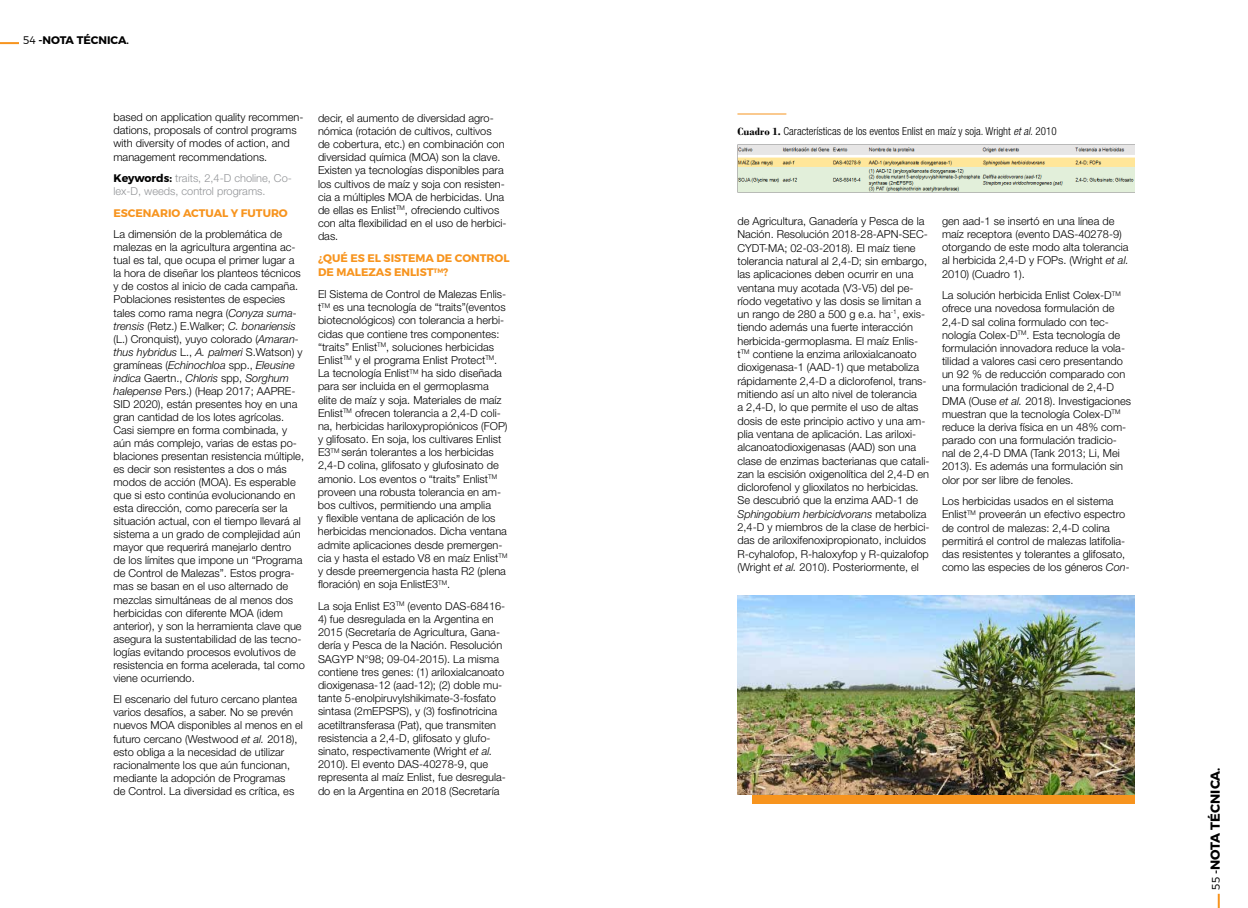
<style>
.page{position:relative;width:1248px;height:908px;background:#fff}
.page>*{position:absolute;margin:0;border:0;box-sizing:border-box;transform-origin:0 0}
.t1{font:700 13px "Montserrat";color:#000}
.t2{font:300 11px/13.2px "Helvetica Neue LT Std";color:#000}
.t3{font:300 condensed 11px "Helvetica Neue LT Std";color:#000}
.t4{font:700 11px/14.6px "Montserrat";color:#f7941e}
.t5{font:300 11px/13px "Helvetica Neue LT Std";color:#939598}
.t6{font:700 11px "Montserrat";color:#000}
.s1{font-weight:300}
.s2{font-size:10px}
.s3{font-family:"Montserrat";font-weight:700;color:#000}
.s4{font-style:italic}
.s5{font-family:"Bodoni";font-weight:700;font-stretch:normal}
.s6{font-weight:300;font-size:11px}
.s7{font-size:11px}
</style>
<div class="page">
<img style="left:737px;top:144px;width:397px;height:48px">
<hr style="left:737px;top:113px;width:49px;height:1px;background:#f7941e">
<div style="left:765px;top:611px;width:369px;height:192px;background:#f7941e"></div>
<img style="left:737px;top:595px;width:397px;height:199px">
<svg style="left:1217px;top:893px;width:2px;height:14px"></svg>
<svg style="left:0;top:42px;width:19px;height:2px"></svg>
<p class="t6" style="left:23px;top:33px;width:107px"><span class="s1">54</span> -NOTA TÉCNICA<span class="s2">.</span></p>
<p class="t2" style="left:113px;top:111px;width:191px">based on application quality recommen&shy;dations, proposals of control programs with diversity of modes of action, and management recommendations.</p>
<p class="t5" style="left:113px;top:171px;width:180px"><span class="s3">Keywords:</span> traits, 2,4-D choline, Co&shy;lex-D, weeds, control programs.</p>
<p class="t4" style="left:113px;top:205px;width:176px">ESCENARIO ACTUAL Y FUTURO</p>
<p class="t2" style="left:113px;top:227px;width:193px">La dimensión de la problemática de malezas en la agricultura argentina ac&shy;tual es tal, que ocupa el primer lugar a la hora de diseñar los planteos técnicos y de costos al inicio de cada campaña.<br>Poblaciones resistentes de especies tales como rama negra (<span class="s4">Conyza suma&shy;trensis</span> (Retz.) E.Walker; <span class="s4">C. bonariensis </span>(L.) Cronquist), yuyo colorado (<span class="s4">Amaran&shy;thus hybridus</span> L., <span class="s4">A. palmeri</span> S.Watson) y gramíneas (<span class="s4">Echinochloa</span> spp., <span class="s4">Eleusine indica</span> Gaertn., <span class="s4">Chloris</span> spp, <span class="s4">Sorghum halepense</span> Pers.) (Heap 2017; AAPRE-SID 2020), están presentes hoy en una gran cantidad de los lotes agrícolas.<br>Casi siempre en forma combinada, y aún más complejo, varias de estas po&shy;blaciones presentan resistencia múltiple, es decir son resistentes a dos o más modos de acción (MOA). Es esperable que si esto continúa evolucionando en esta dirección, como parecería ser la situación actual, con el tiempo llevará al sistema a un grado de complejidad aún mayor que requerirá manejarlo dentro de los límites que impone un “Programa de Control de Malezas”. Estos progra&shy;mas se basan en el uso alternado de mezclas simultáneas de al menos dos herbicidas con diferente MOA (idem anterior), y son la herramienta clave que asegura la sustentabilidad de las tecno&shy;logías evitando procesos evolutivos de resistencia en forma acelerada, tal como viene ocurriendo.</p>
<p class="t2" style="left:113px;top:692px;width:191px">El escenario del futuro cercano plantea varios desafíos, a saber. No se prevén nuevos MOA disponibles al menos en el futuro cercano (Westwood <span class="s4">et al.</span> 2018), esto obliga a la necesidad de utilizar racionalmente los que aún funcionan, mediante la adopción de Programas<br>de Control. La diversidad es crítica, es</p>
<p class="t2" style="left:318px;top:111px;width:190px">decir, el aumento de diversidad agro&shy;nómica (rotación de cultivos, cultivos<br>de cobertura, etc.) en combinación con diversidad química (MOA) son la clave.<br>Existen ya tecnologías disponibles para los cultivos de maíz y soja con resisten&shy;cia a múltiples MOA de herbicidas. Una de ellas es Enlist<sup>TM</sup>, ofreciendo cultivos con alta flexibilidad en el uso de herbici&shy;das.</p>
<p class="t4" style="left:318px;top:250px;width:193px">¿QUÉ ES EL SISTEMA DE CONTROL<br>DE MALEZAS ENLIST<sup>TM</sup>?</p>
<p class="t2" style="left:318px;top:287px;width:191px">El Sistema de Control de Malezas Enlis&shy;t<sup>TM</sup> es una tecnología de “traits”(eventos biotecnológicos) con tolerancia a herbi&shy;cidas que contiene tres componentes: “traits” Enlist<sup>TM</sup>, soluciones herbicidas Enlist<sup>TM</sup> y el programa Enlist Protect<sup>TM</sup>.<br>La tecnología Enlist<sup>TM</sup> ha sido diseñada para ser incluida en el germoplasma elite de maíz y soja. Materiales de maíz Enlist<sup>TM</sup> ofrecen tolerancia a 2,4-D coli&shy;na, herbicidas hariloxypropiónicos (FOP) y glifosato. En soja, los cultivares Enlist E3<sup>TM</sup> serán tolerantes a los herbicidas 2,4-D colina, glifosato y glufosinato de amonio. Los eventos o “traits” Enlist<sup>TM </sup>proveen una robusta tolerancia en am&shy;bos cultivos, permitiendo una amplia<br>y flexible ventana de aplicación de los herbicidas mencionados. Dicha ventana admite aplicaciones desde premergen&shy;cia y hasta el estado V8 en maíz Enlist<sup>TM </sup>y desde preemergencia hasta R2 (plena floración) en soja EnlistE3<sup>TM</sup>.</p>
<p class="t2" style="left:318px;top:599px;width:189px">La soja Enlist E3<sup>TM</sup> (evento DAS-68416-</p>
<p class="t2" style="left:318px;top:612px;width:189px">4) fue desregulada en la Argentina en 2015 (Secretaría de Agricultura, Gana&shy;dería y Pesca de la Nación. Resolución SAGYP N°98; 09-04-2015). La misma contiene tres genes: (1) ariloxialcanoato dioxigenasa-12 (aad-12); (2) doble mu&shy;tante 5-enolpiruvylshikimate-3-fosfato sintasa (2mEPSPS), y (3) fosfinotricina acetiltransferasa (Pat), que transmiten resistencia a 2,4-D, glifosato y glufo&shy;sinato, respectivamente (Wright <span class="s4">et al.<br></span>2010). El evento DAS-40278-9, que representa al maíz Enlist, fue desregula&shy;do en la Argentina en 2018 (Secretaría</p>
<p class="t3" style="left:737px;top:124px;width:320px"><span class="s5">Cuadro 1.</span> Características de los eventos Enlist en maíz y soja. Wright <span class="s4">et al.</span> 2010</p>
<p class="t2" style="left:737px;top:214px;width:193px">de Agricultura, Ganadería y Pesca de la Nación. Resolución 2018-28-APN-SEC-CYDT-MA; 02-03-2018). El maíz tiene tolerancia natural al 2,4-D; sin embargo, las aplicaciones deben ocurrir en una ventana muy acotada (V3-V5) del pe&shy;ríodo vegetativo y las dosis se limitan a un rango de 280 a 500 g e.a. ha<sup>-1</sup>, exis&shy;tiendo además una fuerte interacción herbicida-germoplasma. El maíz Enlis&shy;t<sup>TM</sup> contiene la enzima ariloxialcanoato dioxigenasa-1 (AAD-1) que metaboliza rápidamente 2,4-D a diclorofenol, trans&shy;mitiendo así un alto nivel de tolerancia<br>a 2,4-D, lo que permite el uso de altas dosis de este principio activo y una am&shy;plia ventana de aplicación. Las ariloxi&shy;alcanoatodioxigenasas (AAD) son una clase de enzimas bacterianas que catali&shy;zan la escisión oxigenolítica del 2,4-D en diclorofenol y glioxilatos no herbicidas.<br>Se descubrió que la enzima AAD-1 de <span class="s4">Sphingobium herbicidvorans</span> metaboliza 2,4-D y miembros de la clase de herbici&shy;das de ariloxifenoxipropionato, incluidos R-cyhalofop, R-haloxyfop y R-quizalofop (Wright <span class="s4">et al.</span> 2010). Posteriormente, el</p>
<p class="t2" style="left:941px;top:214px;width:188px">gen aad-1 se insertó en una línea de maíz receptora (evento DAS-40278-9) otorgando de este modo alta tolerancia al herbicida 2,4-D y FOPs. (Wright <span class="s4">et al.<br></span>2010) (Cuadro 1).</p>
<p class="t2" style="left:941px;top:288px;width:190px">La solución herbicida Enlist Colex-D<sup>TM </sup>ofrece una novedosa formulación de 2,4-D sal colina formulado con tec&shy;nología Colex-D<sup>TM</sup>. Esta tecnología de formulación innovadora reduce la vola&shy;tilidad a valores casi cero presentando un 92 % de reducción comparado con una formulación tradicional de 2,4-D DMA (Ouse <span class="s4">et al.</span> 2018). Investigaciones muestran que la tecnología Colex-D<sup>TM </sup>reduce la deriva física en un 48% com&shy;parado con una formulación tradicio&shy;nal de 2,4-D DMA (Tank 2013; Li, Mei 2013). Es además una formulación sin olor por ser libre de fenoles.</p>
<p class="t2" style="left:941px;top:494px;width:189px">Los herbicidas usados en el sistema Enlist<sup>TM</sup> proveerán un efectivo espectro de control de malezas: 2,4-D colina permitirá el control de malezas latifolia&shy;das resistentes y tolerantes a glifosato, como las especies de los géneros <span class="s4">Con-</span></p>
<p class="t1" style="left:1206px;top:889px;width:124px;rotate:-90deg"><span class="s6">55</span> <span class="s7">-</span>NOTA TÉCNICA.</p>
</div>
